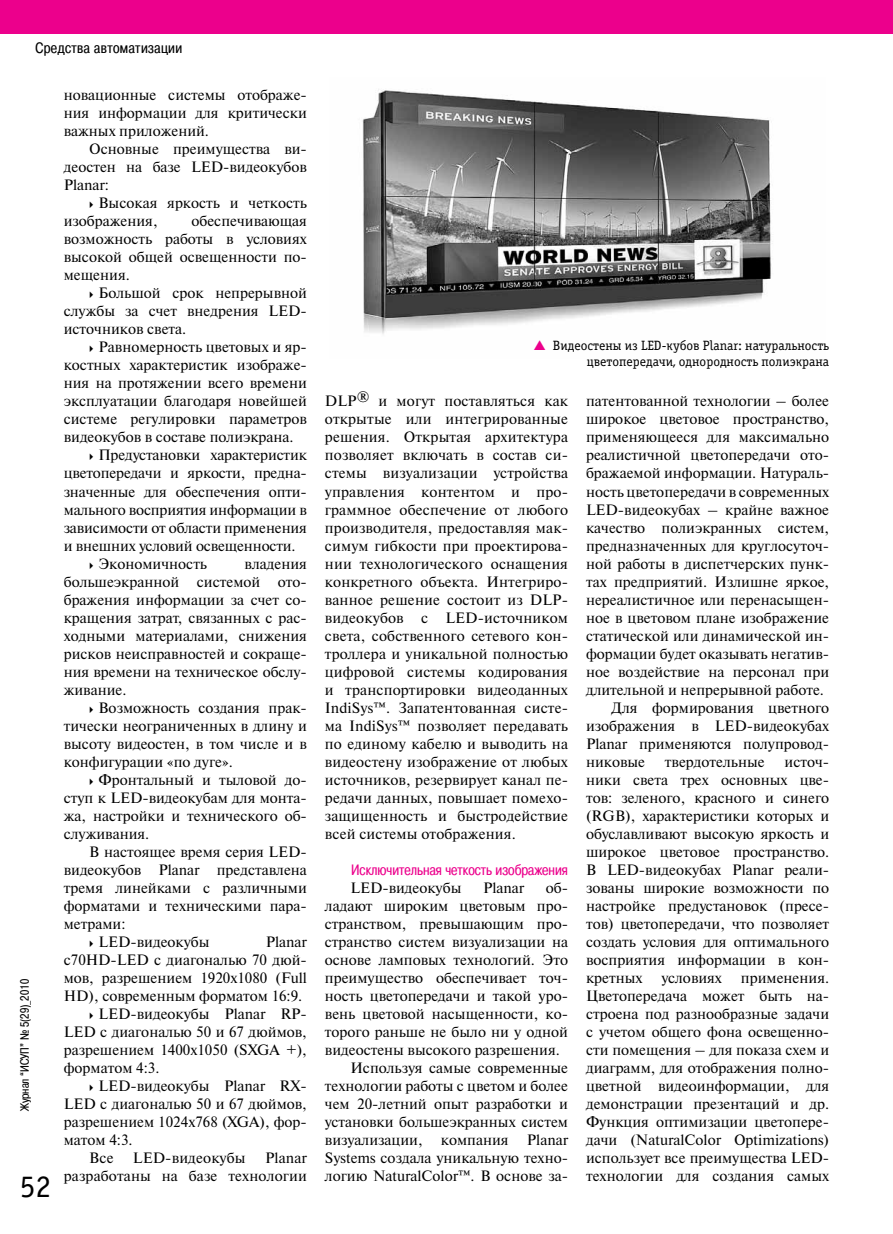
<style>
.page{position:relative;width:893px;height:1234px;background:#fff}
.page>*{position:absolute;margin:0;border:0;box-sizing:border-box;transform-origin:0 0}
.t1{font:31.5px "Officina Serif C";color:#000}
.t2{font:15px/18px "Newton C";color:#000;text-align:justify}
.t3{font:15px "Pragmatica Cond C";color:#ec008c}
.t4{font:15px "Pragmatica Cond C";letter-spacing:.03em;color:#000}
.t5{font:13.5px/16.2px "Officina Serif C";color:#000;text-align:right}
.t6{font:12px "Pragmatica Cond C";color:#000}
</style>
<div class="page">
<div style="left:0;top:0;width:893px;height:34px;background:#ec008c"></div>
<img style="left:362px;top:89px;width:409px;height:245px">
<p class="t4" style="left:35px;top:39px;width:148px">Средства автоматизации</p>
<p class="t2" style="left:64px;top:86px;width:245px">новационные системы отображе&shy;ния информации для критически важных приложений.</p>
<p class="t2" style="left:64px;top:140px;width:245px;text-indent:26px">Основные преимущества ви&shy;деостен на базе LED-видеокубов Planar:</p>
<p class="t2" style="left:64px;top:194px;width:245px;text-indent:35px">Высокая яркость и четкость изображения,</p>
<p class="t2" style="left:64px;top:212px;width:245px;text-indent:128px">обеспечивающая возможность работы в условиях высокой общей освещенности по&shy;мещения.</p>
<p class="t2" style="left:64px;top:284px;width:245px;text-indent:35px">Большой срок непрерывной службы за счет внедрения LED&shy;источников света.</p>
<p class="t2" style="left:99px;top:338px;width:210px">Равномерность цветовых и яр-</p>
<p class="t2" style="left:64px;top:356px;width:245px">костных характеристик изображе-</p>
<p class="t2" style="left:64px;top:374px;width:245px">ния на протяжении всего времени</p>
<p class="t2" style="left:64px;top:392px;width:245px">эксплуатации благодаря новейшей</p>
<p class="t2" style="left:64px;top:410px;width:245px">системе регулировки параметров</p>
<p class="t2" style="left:64px;top:428px;width:231px">видеокубов в составе полиэкрана.</p>
<p class="t2" style="left:98px;top:446px;width:210px">Предустановки характеристик</p>
<p class="t2" style="left:64px;top:464px;width:245px">цветопередачи и яркости, предна-</p>
<p class="t2" style="left:64px;top:482px;width:245px">значенные для обеспечения опти-</p>
<p class="t2" style="left:64px;top:500px;width:245px">мального восприятия информации в</p>
<p class="t2" style="left:64px;top:518px;width:245px">зависимости от области применения</p>
<p class="t2" style="left:64px;top:536px;width:233px">и внешних условий освещенности.</p>
<p class="t2" style="left:99px;top:554px;width:110px">Экономичность</p>
<p class="t2" style="left:64px;top:554px;width:245px;text-indent:181px">владения большеэкранной системой ото&shy;бражения информации за счет со&shy;кращения затрат, связанных с рас&shy;ходными материалами, снижения рисков неисправностей и сокраще&shy;ния времени на техническое обслу&shy;живание.</p>
<p class="t2" style="left:64px;top:698px;width:245px;text-indent:35px">Возможность создания прак&shy;тически неограниченных в длину и высоту видеостен, в том числе и в конфигурации «по дуге».</p>
<p class="t2" style="left:64px;top:770px;width:245px;text-indent:35px">Фронтальный и тыловой до&shy;ступ к LED-видеокубам для монта&shy;жа, настройки и технического об&shy;служивания.</p>
<p class="t2" style="left:89px;top:842px;width:219px">В настоящее время серия LED-</p>
<p class="t2" style="left:64px;top:860px;width:245px">видеокубов Planar представлена</p>
<p class="t2" style="left:64px;top:878px;width:245px">тремя линейками с различными</p>
<p class="t2" style="left:64px;top:896px;width:245px">форматами и техническими пара-</p>
<p class="t2" style="left:64px;top:914px;width:63px">метрами:</p>
<p class="t2" style="left:99px;top:932px;width:112px">LED-видеокубы</p>
<p class="t2" style="left:266px;top:932px;width:43px">Planar</p>
<p class="t2" style="left:64px;top:950px;width:245px">c70HD-LED с диагональю 70 дюй-</p>
<p class="t2" style="left:64px;top:968px;width:245px">мов, разрешением 1920х1080 (Full</p>
<p class="t2" style="left:64px;top:986px;width:240px">HD), современным форматом 16:9.</p>
<p class="t2" style="left:99px;top:1004px;width:210px">LED-видеокубы Planar RP-</p>
<p class="t2" style="left:64px;top:1022px;width:245px">LED с диагональю 50 и 67 дюймов,</p>
<p class="t2" style="left:64px;top:1040px;width:245px">разрешением 1400х1050 (SXGA +),</p>
<p class="t2" style="left:64px;top:1058px;width:97px">форматом 4:3.</p>
<p class="t2" style="left:99px;top:1076px;width:210px">LED-видеокубы Planar RX-</p>
<p class="t2" style="left:64px;top:1094px;width:245px">LED с диагональю 50 и 67 дюймов,</p>
<p class="t2" style="left:64px;top:1112px;width:245px">разрешением 1024х768 (XGA), фор-</p>
<p class="t2" style="left:64px;top:1130px;width:70px">матом 4:3.</p>
<p class="t2" style="left:89px;top:1148px;width:26px">Все</p>
<p class="t2" style="left:133px;top:1148px;width:114px">LED-видеокубы</p>
<p class="t6" style="left:18px;top:1110px;width:133px;rotate:-90deg">Журнал “ИСУП” № 5(29)_2010</p>
<p class="t2" style="left:64px;top:1148px;width:245px;text-align:right">Planar<br>разработаны на базе технологии</p>
<h1 class="t1" style="left:20px;top:1168px;width:33px">52</h1>
<p class="t5" style="left:553px;top:337px;width:278px">Видеостены из LED-кубов Planar: натуральность цветопередачи, однородность полиэкрана</p>
<p class="t2" style="left:325px;top:392px;width:245px">DLP® и могут поставляться как открытые или интегрированные решения. Открытая архитектура позволяет включать в состав си&shy;стемы визуализации устройства управления контентом и про&shy;граммное обеспечение от любого производителя, предоставляя мак&shy;симум гибкости при проектирова&shy;нии технологического оснащения конкретного объекта. Интегриро&shy;ванное решение состоит из DLP&shy;видеокубов с LED-источником света, собственного сетевого кон&shy;троллера и уникальной полностью цифровой системы кодирования и транспортировки видеоданных IndiSys™. Запатентованная систе&shy;ма IndiSys™ позволяет передавать по единому кабелю и выводить на видеостену изображение от любых источников, резервирует канал пе&shy;редачи данных, повышает помехо&shy;защищенность и быстродействие всей системы отображения.</p>
<p class="t3" style="left:351px;top:861px;width:218px">Исключительная четкость изображения</p>
<p class="t2" style="left:350px;top:878px;width:112px">LED-видеокубы</p>
<p class="t2" style="left:483px;top:878px;width:43px">Planar</p>
<p class="t2" style="left:546px;top:878px;width:24px">об-</p>
<p class="t2" style="left:325px;top:896px;width:245px">ладают широким цветовым про-</p>
<p class="t2" style="left:325px;top:914px;width:245px">странством, превышающим про-</p>
<p class="t2" style="left:325px;top:932px;width:245px">странство систем визуализации на</p>
<p class="t2" style="left:325px;top:950px;width:245px">основе ламповых технологий. Это</p>
<p class="t2" style="left:325px;top:968px;width:245px">преимущество обеспечивает точ-</p>
<p class="t2" style="left:325px;top:986px;width:245px">ность цветопередачи и такой уро-</p>
<p class="t2" style="left:325px;top:1004px;width:245px">вень цветовой насыщенности, ко-</p>
<p class="t2" style="left:325px;top:1022px;width:245px">торого раньше не было ни у одной</p>
<p class="t2" style="left:325px;top:1040px;width:236px">видеостены высокого разрешения.</p>
<p class="t2" style="left:350px;top:1058px;width:219px">Используя самые современные</p>
<p class="t2" style="left:325px;top:1076px;width:245px">технологии работы с цветом и более</p>
<p class="t2" style="left:325px;top:1094px;width:245px">чем 20-летний опыт разработки и</p>
<p class="t2" style="left:325px;top:1112px;width:245px">установки большеэкранных систем</p>
<p class="t2" style="left:325px;top:1130px;width:245px">визуализации, компания Planar</p>
<p class="t2" style="left:325px;top:1148px;width:245px">Systems создала уникальную техно-</p>
<p class="t2" style="left:325px;top:1166px;width:245px">логию NaturalColor™. В основе за-</p>
<p class="t2" style="left:586px;top:392px;width:245px">патентованной технологии – более</p>
<p class="t2" style="left:586px;top:410px;width:245px">широкое цветовое пространство,</p>
<p class="t2" style="left:586px;top:428px;width:245px">применяющееся для максимально</p>
<p class="t2" style="left:586px;top:446px;width:245px">реалистичной цветопередачи ото-</p>
<p class="t2" style="left:586px;top:464px;width:245px">бражаемой информации. Натураль-</p>
<p class="t2" style="left:586px;top:482px;width:245px">ность цветопередачи в современных</p>
<p class="t2" style="left:586px;top:500px;width:245px">LED-видеокубах – крайне важное</p>
<p class="t2" style="left:586px;top:518px;width:245px">качество полиэкранных систем,</p>
<p class="t2" style="left:586px;top:536px;width:245px">предназначенных для круглосуточ-</p>
<p class="t2" style="left:586px;top:554px;width:243px">ной работы в диспетчерских пунк-</p>
<p class="t2" style="left:586px;top:572px;width:245px">тах предприятий. Излишне яркое,</p>
<p class="t2" style="left:586px;top:590px;width:245px">нереалистичное или перенасыщен-</p>
<p class="t2" style="left:586px;top:608px;width:245px">ное в цветовом плане изображение</p>
<p class="t2" style="left:586px;top:626px;width:245px">статической или динамической ин-</p>
<p class="t2" style="left:586px;top:644px;width:245px">формации будет оказывать негатив-</p>
<p class="t2" style="left:586px;top:662px;width:245px">ное воздействие на персонал при</p>
<p class="t2" style="left:586px;top:680px;width:239px">длительной и непрерывной работе.</p>
<p class="t2" style="left:612px;top:698px;width:219px">Для формирования цветного</p>
<p class="t2" style="left:586px;top:716px;width:245px">изображения в LED-видеокубах</p>
<p class="t2" style="left:586px;top:734px;width:243px">Planar применяются полупровод-</p>
<p class="t2" style="left:586px;top:752px;width:61px">никовые</p>
<p class="t2" style="left:665px;top:752px;width:101px">твердотельные</p>
<p class="t2" style="left:586px;top:752px;width:245px;text-indent:198px">источ&shy;ники света трех основных цве&shy;тов: зеленого, красного и синего (RGB), характеристики которых и обуславливают высокую яркость и широкое цветовое пространство.<br>В LED-видеокубах Planar реали&shy;зованы широкие возможности по настройке предустановок (пресе&shy;тов) цветопередачи, что позволяет создать условия для оптимального восприятия информации в кон&shy;кретных</p>
<p class="t2" style="left:586px;top:968px;width:245px;text-indent:155px">применения.<br>Цветопередача может быть на&shy;строена под разнообразные задачи с учетом общего фона освещенно&shy;сти помещения – для показа схем и диаграмм, для отображения полно&shy;цветной видеоинформации, для демонстрации презентаций и др.<br>Функция оптимизации цветопере&shy;дачи (NaturalColor Optimizations) использует все преимущества LED&shy;технологии для создания самых</p>
<p class="t2" style="left:661px;top:968px;width:62px">условиях</p>
</div>
